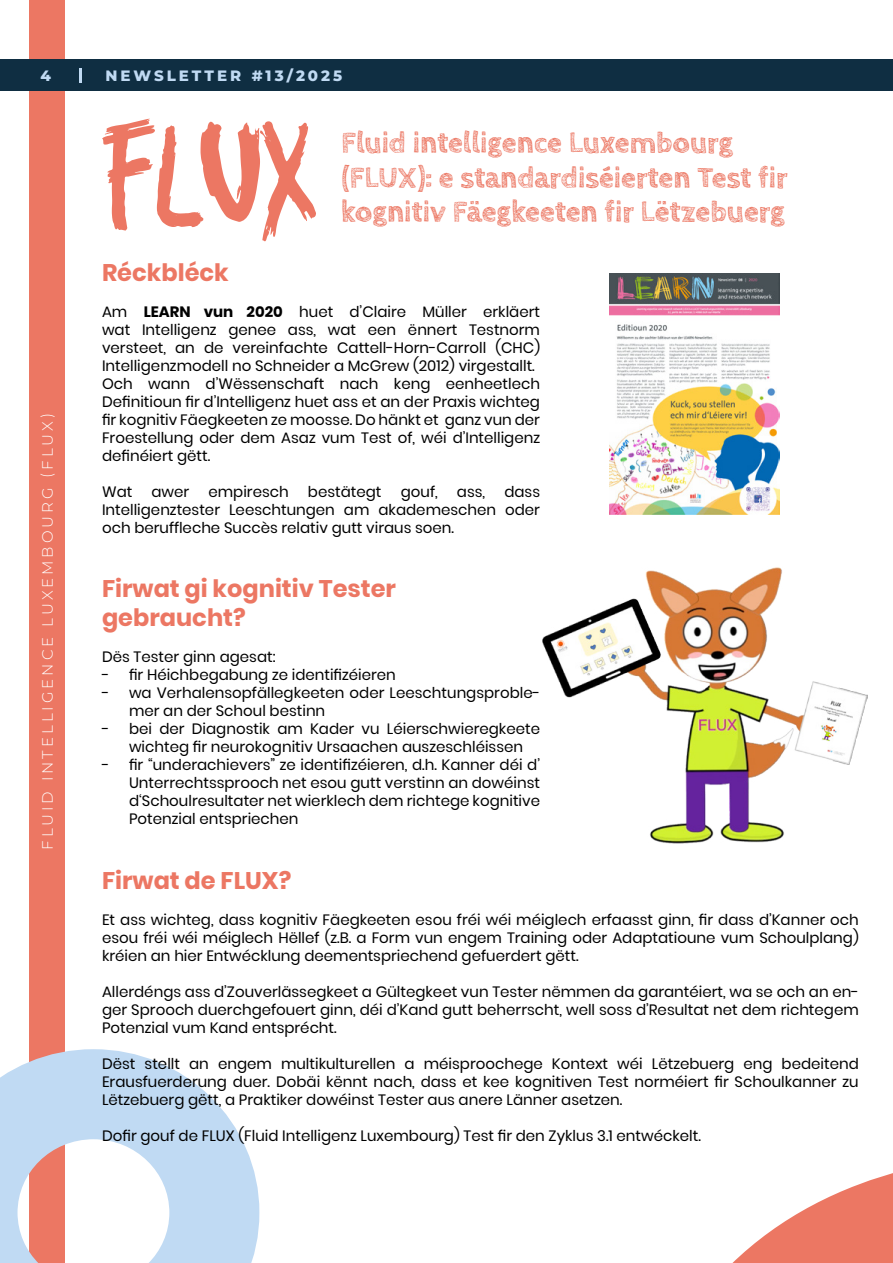
<style>
.page{position:relative;width:893px;height:1263px;background:#fff}
.page>*{position:absolute;margin:0;border:0;box-sizing:border-box;transform-origin:0 0}
.t1{font:700 30px/34.5px "Cabin Sketch";color:#ec7763}
.t2{font:700 24px/28.8px "Poppins";color:#ec7763}
.t3{font:15px/18px "Poppins";color:#000;text-align:justify}
.t4{font:300 15px "Montserrat";letter-spacing:.2em;color:#fff}
.t5{font:800 15px "Montserrat";letter-spacing:.2em;color:#c0daf3}
.t6{font:700 15px "Poppins";color:#000}
.s1{font-weight:400}
.s2{font-weight:700}
</style>
<div class="page">
<div style="left:29px;top:0;width:36px;height:1263px;background:#ec7763"></div>
<svg style="left:732px;top:1173px;width:161px;height:90px"></svg>
<div style="left:0;top:59px;width:893px;height:31px;background:#0f2e42"></div>
<svg style="left:0;top:1049px;width:259px;height:214px"></svg>
<hr style="left:79px;top:69px;width:3px;height:14px;background:#c0daf3">
<img style="left:609px;top:274px;width:171px;height:240px">
<svg style="left:102px;top:119px;width:214px;height:122px"></svg>
<img style="left:542px;top:567px;width:326px;height:277px">
<p class="t5" style="left:40px;top:65px;width:12px">4</p>
<p class="t5" style="left:105px;top:65px;width:238px">NEWSLETTER #13/2025</p>
<p class="t4" style="left:37px;top:850px;width:438px;rotate:-90deg">F lui d i ntelli gence L uxembourg (FLUX )</p>
<h1 class="t1" style="left:341px;top:126px;width:448px">Fluid intelligence Luxembourg (FLUX): e standardiséierten Test fir kognitiv Fäegkeeten fir Lëtzebuerg</h1>
<h2 class="t2" style="left:102px;top:258px;width:128px">Réckbléck</h2>
<p class="t6" style="left:102px;top:303px;width:52px"><span class="s1">Am</span> LEARN</p>
<p class="t3" style="left:102px;top:302px;width:439px;text-indent:102px"><span class="s2">vun 2020</span> huet d’Claire Müller erkläert wat Intelligenz genee ass, wat een ënnert Testnorm versteet, an de vereinfachte Cattell-Horn-Carroll (CHC</p>
<p class="t3" style="left:102px;top:338px;width:439px;text-align:left;text-indent:432px">)<br>Intelligenzmodell no Schneider a McGrew (2012) virgestallt.<br>Och wann d’Wëssenschaft nach keng eenheetlech Definitioun fir d’Intelligenz huet ass et an der Praxis wichteg fi r kognitiv Fäegkeeten ze moosse. Do hänkt et ganz vun der Froestellung oder dem Asaz vum Test of, wéi d’Intelligenz definéiert gëtt.</p>
<p class="t3" style="left:102px;top:482px;width:32px">Wat</p>
<p class="t3" style="left:152px;top:482px;width:39px">awer</p>
<p class="t3" style="left:209px;top:482px;width:82px">empiresch</p>
<p class="t3" style="left:308px;top:482px;width:75px">bestätegt</p>
<p class="t3" style="left:401px;top:482px;width:39px">gouf,</p>
<p class="t3" style="left:457px;top:482px;width:30px">ass,</p>
<p class="t3" style="left:102px;top:482px;width:439px;text-indent:402px">dass Intelligenztester Leeschtungen am akademeschen oder och beruffleche Succès relativ gutt viraus soen.</p>
<h2 class="t2" style="left:102px;top:575px;width:295px">Firwat gi kognitiv Tester gebraucht?</h2>
<p class="t3" style="left:102px;top:648px;width:175px">Dës Tester ginn agesat:</p>
<p class="t3" style="left:102px;top:666px;width:295px">- fir Héichbegabung ze identifizéieren</p>
<p class="t3" style="left:129px;top:684px;width:413px;text-indent:-27px">- wa Verhalensopfällegkeeten oder Leeschtungsproble&shy;mer an der Schoul bestinn</p>
<p class="t3" style="left:129px;top:720px;width:412px;text-indent:-27px">- bei der Diagnostik am Kader vu Léierschwieregkeete wichteg fir neurokognitiv Ursaachen auszeschléissen</p>
<p class="t3" style="left:129px;top:756px;width:412px;text-indent:-27px">- fir “underachievers” ze identifizéieren, d.h. Kanner déi d’ Unterrechtssprooch net esou gutt verstinn an dowéinst d‘Schoulresultater net wierklech dem richtege kognitive Potenzial entspriechen</p>
<h2 class="t2" style="left:102px;top:866px;width:191px">Firwat de FLUX?</h2>
<p class="t3" style="left:102px;top:911px;width:758px">Et ass wichteg, dass kognitiv Fäegkeeten esou fréi wéi méiglech erfaasst ginn, fir dass d’Kanner och esou fréi wéi méiglech Hëllef (z.B. a Form vun engem Training oder Adaptatioune vum Schoulplang) kréien an hier Entwécklung deementspriechend gefuerdert gëtt.</p>
<p class="t3" style="left:102px;top:983px;width:758px">Allerdéngs ass d’Zouverlässegkeet a Gültegkeet vun Tester nëmmen da garantéiert, wa se och an en&shy;ger Sprooch duerchgefouert ginn, déi d’Kand gutt beherrscht, well soss d’Resultat net dem richtegem Potenzial vum Kand entsprécht.</p>
<p class="t3" style="left:102px;top:1055px;width:758px">Dëst stellt an engem multikulturellen a méisproochege Kontext wéi Lëtzebuerg eng bedeitend Erausfuerderung duer. Dobäi kënnt nach, dass et kee kognitiven Test norméiert fir Schoulkanner zu Lëtzebuerg gëtt, a Praktiker dowéinst Tester aus anere Länner asetzen.</p>
<p class="t3" style="left:102px;top:1127px;width:600px">Dofi r gouf de FLUX (Fluid Intelligenz Luxembourg) Test fi r den Zyklus 3.1 entwéckelt.</p>
</div>
